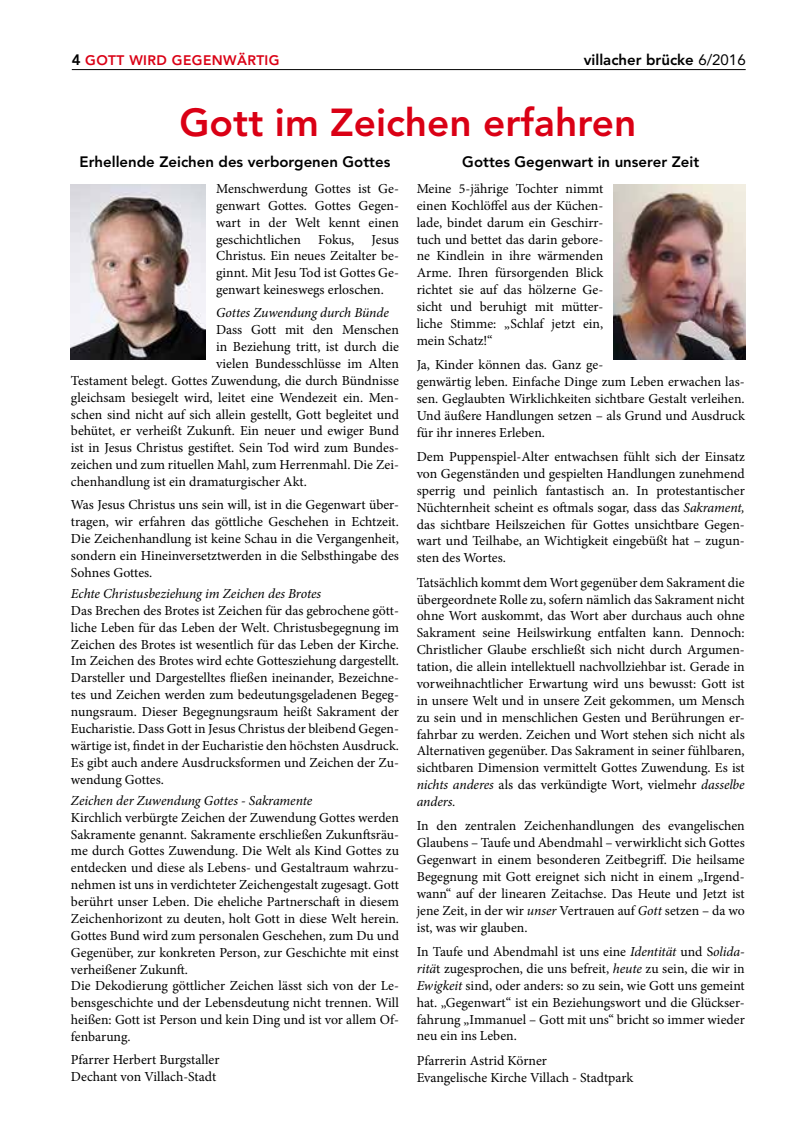
<style>
.page{position:relative;width:798px;height:1134px;background:#fff}
.page>*{position:absolute;margin:0;border:0;box-sizing:border-box;transform-origin:0 0}
.t1{font:800 38.75px "Avenir";color:#da0015}
.t2{font:800 15px "Avenir";color:#000}
.t3{font:13.75px/16.9px "Minion Pro";color:#000;text-align:justify}
.t4{font:italic 13.75px "Minion Pro";letter-spacing:-.01em;color:#000}
.t5{font:800 13.75px "Avenir";letter-spacing:.03em;color:#da0015}
.s1{font-size:15px;color:#000}
.s2{font-weight:400}
.s3{font-style:italic}
</style>
<div class="page">
<hr style="left:72px;top:69px;width:673px;height:1px;background:#000">
<img style="left:613px;top:184px;width:132px;height:175px">
<img style="left:71px;top:184px;width:134px;height:176px">
<p class="t5" style="left:72px;top:52px;width:209px"><span class="s1">4</span> GOTT WIRD GEGENWÄRTIG</p>
<p class="t2" style="left:583px;top:50px;width:163px">villacher brücke <span class="s2">6/2016</span></p>
<h1 class="t1" style="left:179px;top:99px;width:458px">Gott im Zeichen erfahren</h1>
<p class="t2" style="left:79px;top:153px;width:312px">Erhellende Zeichen des verborgenen Gottes</p>
<p class="t3" style="left:216px;top:180px;width:184px">Menschwerdung Gottes ist Ge&shy;genwart Gottes. Gottes Gegen&shy;wart in der Welt kennt einen geschichtlichen</p>
<p class="t2" style="left:462px;top:153px;width:238px">Gottes Gegenwart in unserer Zeit</p>
<p class="t3" style="left:416px;top:180px;width:188px">Meine 5-jährige Tochter nimmt einen Kochlöffel aus der Küchen&shy;lade, bindet darum ein Geschirr&shy;tuch und bettet das darin gebore&shy;ne Kindlein in ihre wärmenden Arme. Ihren fürsorgenden Blick richtet sie auf das hölzerne Ge&shy;sicht und beruhigt mit mütter&shy;liche Stimme: „Schlaf jetzt ein, mein Schatz!“</p>
<p class="t3" style="left:416px;top:356px;width:329px;text-align:left">Ja, Kinder können das. Ganz ge-<br>genwärtig leben. Einfache Dinge zum Leben erwachen las&shy;sen. Geglaubten Wirklichkeiten sichtbare Gestalt verleihen.<br>Und äußere Handlungen setzen – als Grund und Ausdruck für ihr inneres Erleben.</p>
<p class="t3" style="left:416px;top:448px;width:329px">Dem Puppenspiel-Alter entwachsen fühlt sich der Einsatz von Gegenständen und gespielten Handlungen zunehmend sperrig und peinlich fantastisch an. In protestantischer Nüchternheit scheint es oftmals sogar, dass das <span class="s3">Sakrament, </span>das sichtbare Heilszeichen für Gottes unsichtbare Gegen&shy;wart und Teilhabe, an Wichtigkeit eingebüßt hat – zugun&shy;sten des Wortes.</p>
<p class="t3" style="left:416px;top:574px;width:329px">Tatsächlich kommt dem Wort gegenüber dem Sakrament die übergeordnete Rolle zu, sofern nämlich das Sakrament nicht ohne Wort auskommt, das Wort aber durchaus auch ohne Sakrament seine Heilswirkung entfalten kann. Dennoch:<br>Christlicher Glaube erschließt sich nicht durch Argumen&shy;tation, die allein intellektuell nachvollziehbar ist. Gerade in vorweihnachtlicher Erwartung wird uns bewusst: Gott ist in unsere Welt und in unsere Zeit gekommen, um Mensch zu sein und in menschlichen Gesten und Berührungen er&shy;fahrbar zu werden. Zeichen und Wort stehen sich nicht als Alternativen gegenüber. Das Sakrament in seiner fühlbaren, sichtbaren Dimension vermittelt Gottes Zuwendung. Es ist <span class="s3">nichts anderes</span> als das verkündigte Wort, vielmehr <span class="s3">dasselbe anders.</span></p>
<p class="t3" style="left:416px;top:818px;width:329px">In den zentralen Zeichenhandlungen des evangelischen Glaubens – Taufe und Abendmahl – verwirklicht sich Gottes Gegenwart in einem besonderen Zeitbegriff. Die heilsame Begegnung mit Gott ereignet sich nicht in einem „Irgend&shy;wann“ auf der linearen Zeitachse. Das Heute und Jetzt ist jene Zeit, in der wir <span class="s3">unser</span> Vertrauen auf <span class="s3">Gott</span> setzen – da wo ist, was wir glauben.</p>
<p class="t3" style="left:416px;top:943px;width:329px">In Taufe und Abendmahl ist uns eine <span class="s3">Identität</span> und S<span class="s3">olida&shy;ritä</span>t zugesprochen, die uns befreit, <span class="s3">heute</span> zu sein, die wir in <span class="s3">Ewigkeit</span> sind, oder anders: so zu sein, wie Gott uns gemeint hat. „Gegenwart“ ist ein Beziehungswort und die Glückser&shy;fahrung „Immanuel – Gott mit uns“ bricht so immer wieder neu ein ins Leben.</p>
<p class="t3" style="left:416px;top:1052px;width:218px">Pfarrerin Astrid Körner<br>Evangelische Kirche Villach - Stadtpark</p>
<p class="t3" style="left:318px;top:231px;width:38px">Fokus,</p>
<p class="t3" style="left:216px;top:231px;width:184px;text-indent:155px">Jesus Christus. Ein neues Zeitalter be&shy;ginnt. Mit Jesu Tod ist Gottes Ge&shy;genwart keineswegs erloschen.</p>
<p class="t4" style="left:216px;top:304px;width:174px">Gottes Zuwendung durch Bünde</p>
<p class="t3" style="left:216px;top:321px;width:184px">Dass Gott mit den Menschen</p>
<p class="t3" style="left:216px;top:338px;width:184px">in Beziehung tritt, ist durch die</p>
<p class="t3" style="left:216px;top:355px;width:184px">vielen Bundesschlüsse im Alten</p>
<p class="t3" style="left:71px;top:372px;width:329px">Testament belegt. Gottes Zuwendung, die durch Bündnisse</p>
<p class="t3" style="left:71px;top:389px;width:329px">gleichsam besiegelt wird, leitet eine Wendezeit ein. Men-</p>
<p class="t3" style="left:71px;top:406px;width:329px">schen sind nicht auf sich allein gestellt, Gott begleitet und</p>
<p class="t3" style="left:71px;top:423px;width:329px">behütet, er verheißt Zukunft. Ein neuer und ewiger Bund</p>
<p class="t3" style="left:71px;top:439px;width:329px">ist in Jesus Christus gestiftet. Sein Tod wird zum Bundes-</p>
<p class="t3" style="left:71px;top:456px;width:329px">zeichen und zum rituellen Mahl, zum Herrenmahl. Die Zei-</p>
<p class="t3" style="left:71px;top:473px;width:237px">chenhandlung ist ein dramaturgischer Akt.</p>
<p class="t3" style="left:71px;top:496px;width:329px">Was Jesus Christus uns sein will, ist in die Gegenwart über&shy;tragen, wir erfahren das göttliche Geschehen in Echtzeit.<br>Die Zeichenhandlung ist keine Schau in die Vergangenheit, sondern ein Hineinversetztwerden in die Selbsthingabe des Sohnes Gottes.</p>
<p class="t4" style="left:71px;top:584px;width:251px">Echte Christusbeziehung im Zeichen des Brotes</p>
<p class="t3" style="left:71px;top:602px;width:329px">Das Brechen des Brotes ist Zeichen für das gebrochene gött&shy;liche Leben für das Leben der Welt. Christusbegegnung im Zeichen des Brotes ist wesentlich für das Leben der Kirche.<br>Im Zeichen des Brotes wird echte Gottesziehung dargestellt.<br>Darsteller und Dargestelltes fließen ineinander, Bezeichne&shy;tes und Zeichen werden zum bedeutungsgeladenen Begeg&shy;nungsraum. Dieser Begegnungsraum heißt Sakrament der Eucharistie. Dass Gott in Jesus Christus der bleibend Gegen&shy;wärtige ist, findet in der Eucharistie den höchsten Ausdruck.<br>Es gibt auch andere Ausdrucksformen und Zeichen der Zu&shy;wendung Gottes.</p>
<p class="t4" style="left:71px;top:791px;width:243px">Zeichen der Zuwendung Gottes - Sakramente</p>
<p class="t3" style="left:71px;top:809px;width:329px;text-align:left">Kirchlich verbürgte Zeichen der Zuwendung Gottes werden Sakramente genannt. Sakramente erschließen Zukunftsräu&shy;me durch Gottes Zuwendung. Die Welt als Kind Gottes zu entdecken und diese als Lebens- und Gestaltraum wahrzu&shy;nehmen ist uns in verdichteter Zeichengestalt zugesagt. Gott berührt unser Leben. Die eheliche Partnerschaft in diesem Zeichenhorizont zu deuten, holt Gott in diese Welt herein.<br>Gottes Bund wird zum personalen Geschehen, zum Du und Gegenüber, zur konkreten Person, zur Geschichte mit einst verheißener Zukunft.<br>Die Dekodierung göttlicher Zeichen lässt sich von der Le&shy;bensgeschichte und der Lebensdeutung nicht trennen. Will heißen: Gott ist Person und kein Ding und ist vor allem Of&shy;fenbarung.</p>
<p class="t3" style="left:71px;top:1051px;width:150px">Pfarrer Herbert Burgstaller<br>Dechant von Villach-Stadt</p>
</div>
